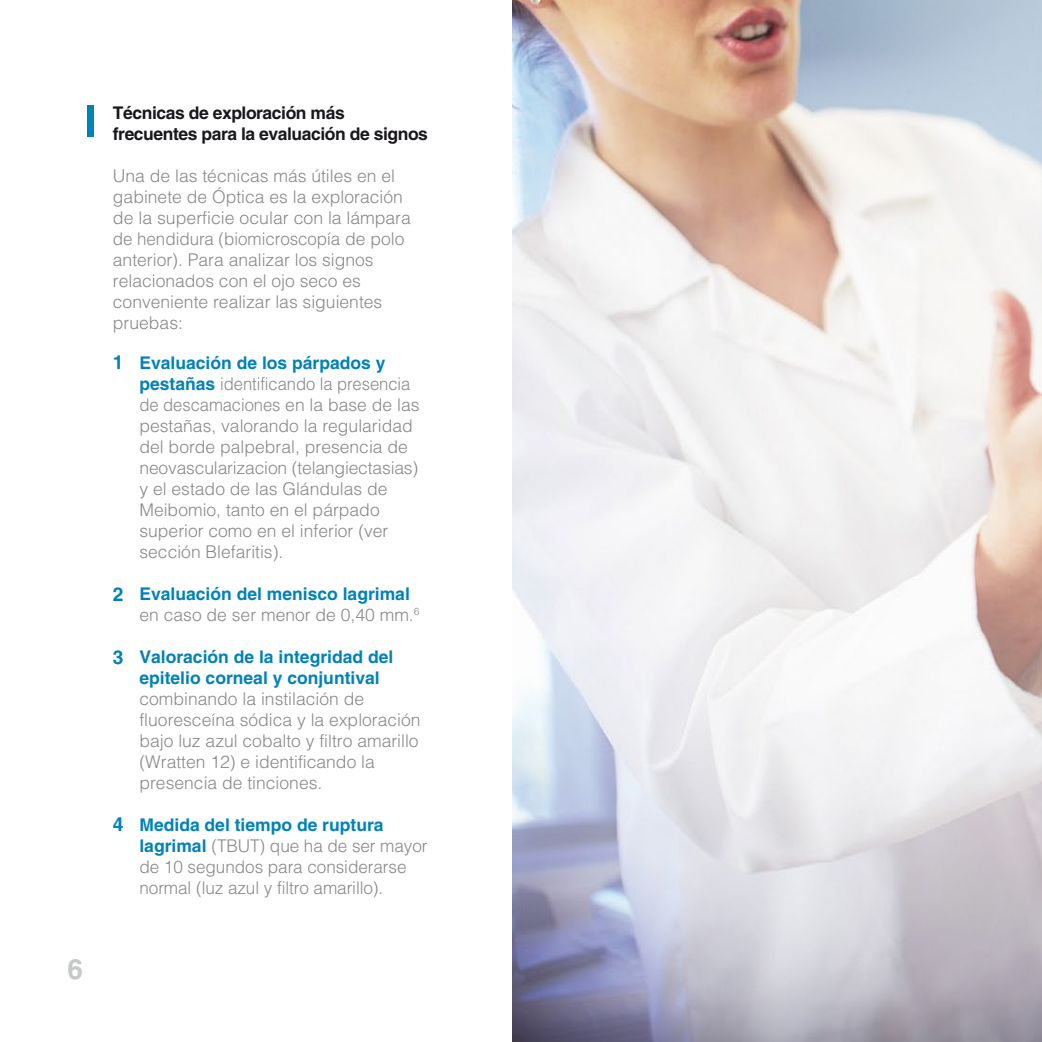
<style>
.page{position:relative;width:1042px;height:1042px;background:#fff}
.page>*{position:absolute;margin:0;border:0;box-sizing:border-box;transform-origin:0 0}
.t1{font:700 28px "Helvetica LT Std";color:#c6c7c8}
.t2{font:700 19.25px "Helvetica LT Std";color:#0082b8}
.t3{font:300 17.5px/21px "Helvetica LT Std";color:#87888a}
.t4{font:300 17.5px/21px "Helvetica LT Std";color:#87888a;scale:.95 1}
.t5{font:700 17.5px/21px "Helvetica LT Std";color:#0082b8}
.t6{font:700 17.5px/21px "Helvetica LT Std";letter-spacing:-.025em;color:#1a171c}
.s1{font-weight:700;color:#0082b8}
.s2{font-weight:300;color:#87888a}
</style>
<div class="page">
<img style="left:512px;top:0;width:530px;height:1042px">
<div style="left:87px;top:106px;width:7px;height:31px;background:#0082b8"></div>
<h1 class="t1" style="left:67px;top:952px;width:17px">6</h1>
<p class="t6" style="left:113px;top:102px;width:317px">Técnicas de exploración más frecuentes para la evaluación de signos</p>
<p class="t3" style="left:113px;top:165px;width:299px">Una de las técnicas más útiles en el gabinete de Óptica es la exploración de la superficie ocular con la lámpara de hendidura (biomicroscopía de polo anterior). Para analizar los signos relacionados con el ojo seco es conveniente realizar las siguientes pruebas:</p>
<p class="t4" style="left:139px;top:352px;width:296px"><span class="s1">Evaluación de los párpados y pestañas</span> identificando la presencia de descamaciones en la base de las pestañas, valorando la regularidad del borde palpebral, presencia de neovascularizacion (telangiectasias) y el estado de las Glándulas de<br>Meibomio, tanto en el párpado superior como en el inferior (ver sección Blefaritis).</p>
<p class="t5" style="left:139px;top:583px;width:281px">Evaluación del menisco lagrimal <span class="s2">en caso de ser menor de 0,40 mm.</span><sup>6</sup></p>
<p class="t5" style="left:139px;top:646px;width:255px">Valoración de la integridad del epitelio corneal y conjuntival</p>
<p class="t3" style="left:139px;top:688px;width:283px">combinando la instilación de fluoresceína sódica y la exploración bajo luz azul cobalto y filtro amarillo (Wratten 12) e identificando la presencia de tinciones.</p>
<p class="t3" style="left:139px;top:814px;width:290px"><span class="s1">Medida del tiempo de ruptura lagrimal</span> (TBUT) que ha de ser mayor de 10 segundos para considerarse normal (luz azul y filtro amarillo).</p>
<p class="t2" style="left:113px;top:350px;width:12px">1</p>
<p class="t2" style="left:113px;top:582px;width:12px">2</p>
<p class="t2" style="left:113px;top:645px;width:12px">3</p>
<p class="t2" style="left:113px;top:813px;width:12px">4</p>
</div>
